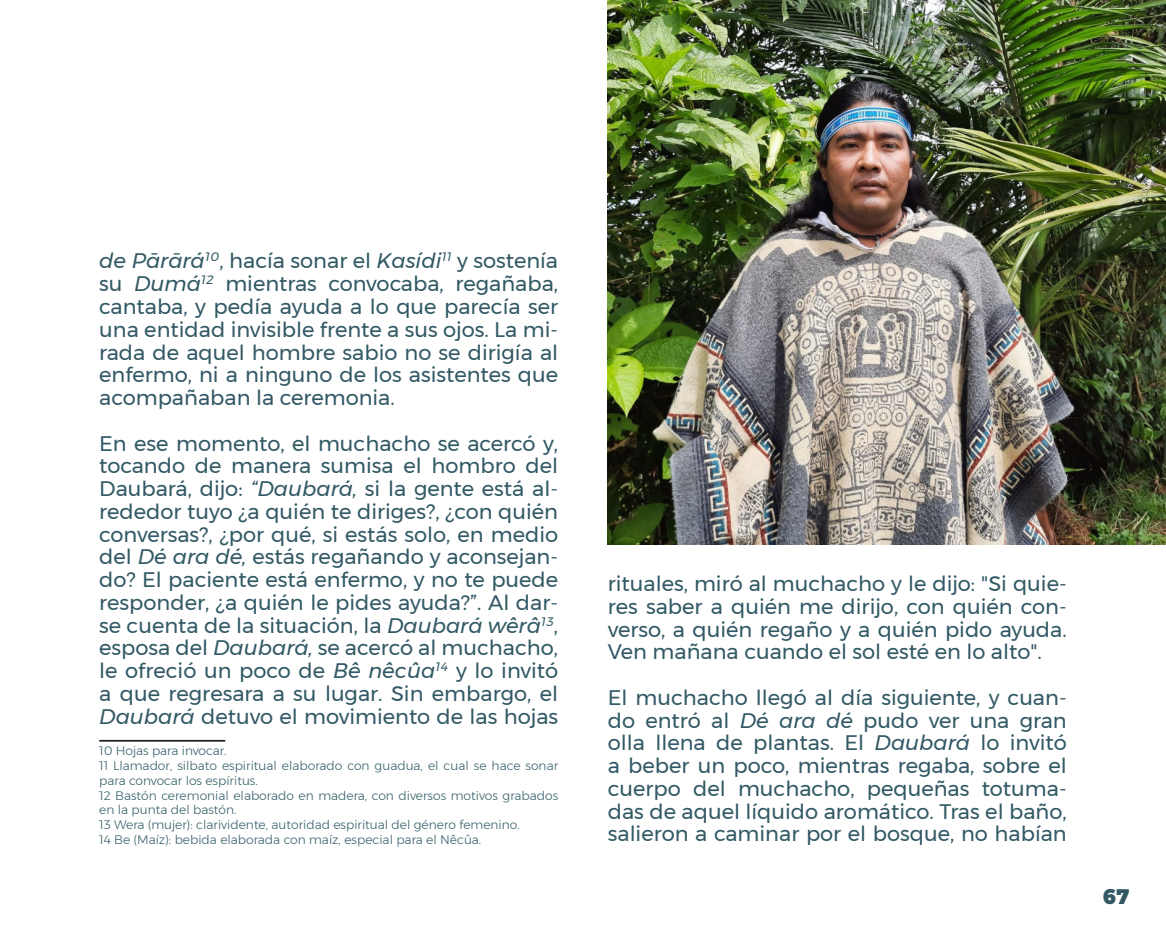
<style>
.page{position:relative;width:1166px;height:943px;background:#fff}
.page>*{position:absolute;margin:0;border:0;box-sizing:border-box;transform-origin:0 0}
.t1{font:21px/22.8px "Montserrat";color:#325965;text-align:justify}
.t2{font:900 21px "Montserrat";color:#315863}
.t3{font:300 12.25px/14.7px "Montserrat";color:#36606a}
.t4{font:300 12.25px "Montserrat";color:#37616b}
.s1{font-style:italic}
</style>
<div class="page">
<img style="left:608px;top:0;width:558px;height:544px">
<hr style="left:99px;top:740px;width:126px;height:1px;background:#231f20">
<p class="t1" style="left:99px;top:249px;width:460px"><span class="s1">de Pārārá</span><sup>10</sup>, hacía sonar el <span class="s1">Kasídi</span><sup>11</sup> y sostenía su <span class="s1">Dumá</span><sup>12</sup> mientras convocaba, regañaba, cantaba, y pedía ayuda a lo que parecía ser una entidad invisible frente a sus ojos. La mi&shy;rada de aquel hombre sabio no se dirigía al enfermo, ni a ninguno de los asistentes que acompañaban la ceremonia.</p>
<p class="t1" style="left:99px;top:431px;width:460px">En ese momento, el muchacho se acercó y, tocando de manera sumisa el hombro del Daubará, dijo: <span class="s1">“Daubará,</span> si la gente está al&shy;rededor tuyo ¿a quién te diriges?, ¿con quién conversas?, ¿por qué, si estás solo, en medio del <span class="s1">Dé ara dé,</span> estás regañando y aconsejan&shy;do? El paciente está enfermo, y no te puede responder, ¿a quién le pides ayuda?”. Al dar&shy;se cuenta de la situación, la <span class="s1">Daubará wêrâ</span><sup>13</sup>, esposa del <span class="s1">Daubará,</span> se acercó al muchacho, le ofreció un poco de <span class="s1">Bê nêcûa</span><sup>14</sup> y lo invitó a que regresara a su lugar. Sin embargo, el <span class="s1">Daubará</span> detuvo el movimiento de las hojas</p>
<p class="t3" style="left:99px;top:743px;width:129px">10 Hojas para invocar.</p>
<p class="t3" style="left:99px;top:758px;width:460px">11 Llamador, silbato espiritual elaborado con guadua, el cual se hace sonar para convocar los espíritus.</p>
<p class="t3" style="left:99px;top:787px;width:460px">12 Bastón ceremonial elaborado en madera, con diversos motivos grabados en la punta del bastón.</p>
<p class="t3" style="left:99px;top:817px;width:422px">13 Wera (mujer): clarividente, autoridad espiritual del género femenino.</p>
<p class="t4" style="left:99px;top:830px;width:384px">14 Be (Maíz): bebida elaborada con maíz, especial para el Nêcûa.</p>
<p class="t1" style="left:608px;top:572px;width:460px">rituales, miró al muchacho y le dijo: "Si quie&shy;res saber a quién me dirijo, con quién con&shy;verso, a quién regaño y a quién pido ayuda.<br>Ven mañana cuando el sol esté en lo alto".</p>
<p class="t1" style="left:608px;top:685px;width:460px">El muchacho llegó al día siguiente, y cuan&shy;do entró al <span class="s1">Dé ara dé</span> pudo ver una gran olla llena de plantas. El <span class="s1">Daubará</span> lo invitó a beber un poco, mientras regaba, sobre el cuerpo del muchacho, pequeñas totuma&shy;das de aquel líquido aromático. Tras el baño, salieron a caminar por el bosque, no habían</p>
<p class="t2" style="left:1103px;top:878px;width:27px">67</p>
</div>
